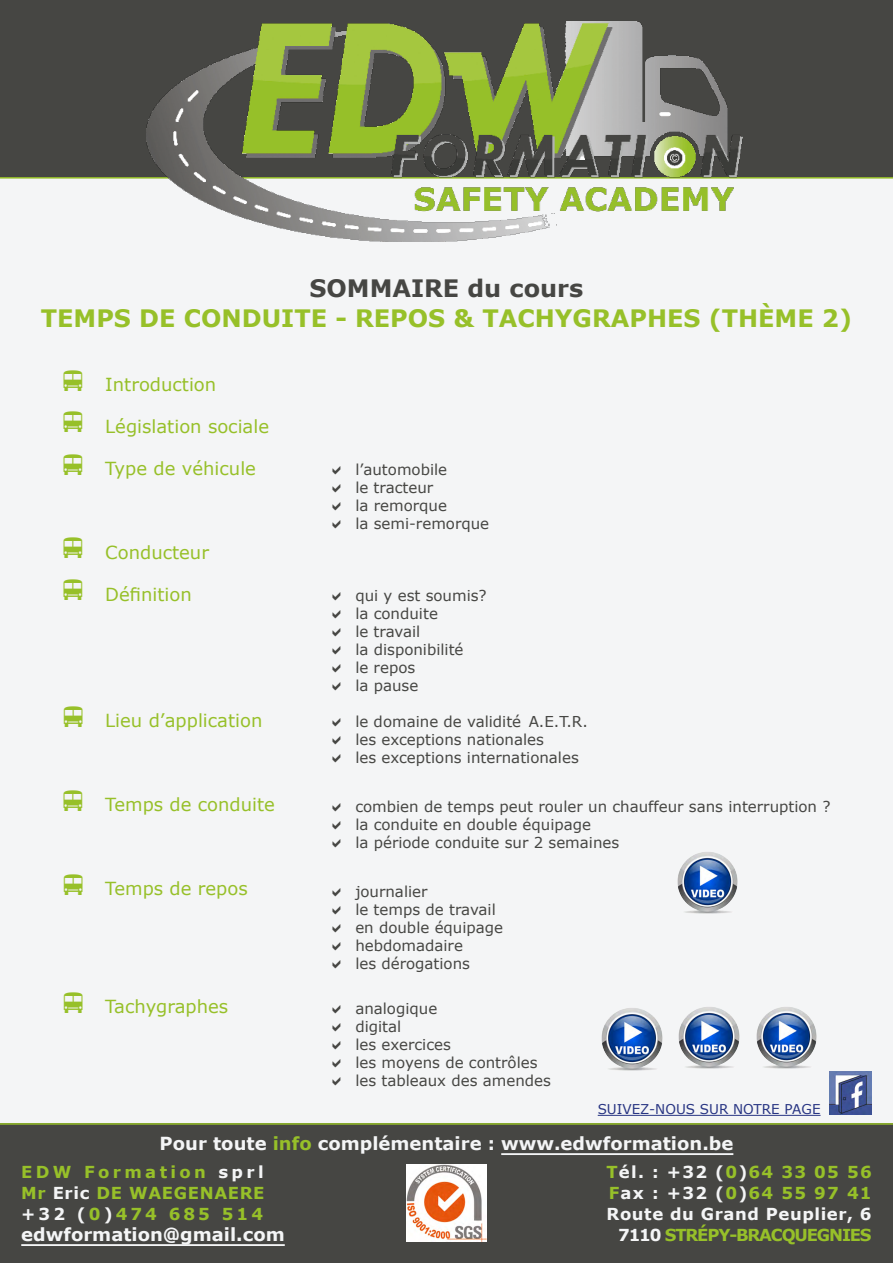
<style>
.page{position:relative;width:893px;height:1263px;background:#f4f5f6}
.page>*{position:absolute;margin:0;border:0;box-sizing:border-box;transform-origin:0 0}
.t1{font:33px/42px "Webdings";color:#97c029;text-align:justify}
.t2{font:700 24px "Verdana";color:#97c029}
.t3{font:700 24px "Verdana";color:#464643}
.t4{font:18px "Verdana";color:#97c029}
.t5{font:700 18px "Verdana";color:#f4f5f6}
.t6{font:700 16.5px/21px "Verdana";letter-spacing:.075em;color:#97c029;text-align:justify}
.t7{font:700 16.5px "Verdana";letter-spacing:.035em;color:#f4f5f6}
.t8{font:700 16.5px "Verdana";letter-spacing:-.07em;color:#97c029}
.t9{font:15px/18px "Verdana";color:#464643}
.t10{font:13.5px "Verdana";color:#283583}
.s1{color:#97c029}
.s2{color:#f4f5f6}
</style>
<div class="page">
<img style="left:601px;top:1008px;width:62px;height:63px">
<img style="left:678px;top:1007px;width:62px;height:62px">
<img style="left:756px;top:1007px;width:61px;height:62px">
<div style="left:0;top:0;width:893px;height:179px;background:#464643"></div>
<div style="left:0;top:1123px;width:893px;height:140px;background:#464643"></div>
<hr style="left:21px;top:1244px;width:264px;height:2px;background:#f4f5f6">
<hr style="left:501px;top:1153px;width:232px;height:2px;background:#f4f5f6">
<img style="left:147px;top:21px;width:595px;height:221px">
<img style="left:407px;top:1165px;width:79px;height:77px">
<img style="left:829px;top:1071px;width:43px;height:43px">
<hr style="left:598px;top:1115px;width:222px;height:1px;background:#283583">
<img style="left:677px;top:852px;width:61px;height:62px">
<h2 class="t3" style="left:309px;top:273px;width:275px">SOMMAIRE du cours</h2>
<h2 class="t2" style="left:41px;top:303px;width:36px">Temps</h2>
<h2 class="t2" style="left:139px;top:303px;width:83px">de cond</h2>
<h2 class="t2" style="left:262px;top:303px;width:112px">uite - repos</h2>
<h2 class="t2" style="left:453px;top:303px;width:139px">&amp; tachygrap</h2>
<h2 class="t2" style="left:647px;top:303px;width:207px">hes (thème 2)</h2>
<h1 class="t1" style="left:56px;top:360px;width:34px">❖ ❖ ❖</h1>
<p class="t4" style="left:105px;top:372px;width:113px">Introduction</p>
<p class="t4" style="left:105px;top:414px;width:165px">Législation sociale</p>
<p class="t4" style="left:105px;top:456px;width:152px">Type de véhicule</p>
<p class="t4" style="left:105px;top:540px;width:105px">Conducteur</p>
<p class="t4" style="left:105px;top:582px;width:88px">Définition</p>
<p class="t4" style="left:105px;top:708px;width:159px">Lieu d’application</p>
<p class="t4" style="left:105px;top:792px;width:171px">Temps de conduite</p>
<p class="t4" style="left:105px;top:876px;width:144px">Temps de repos</p>
<p class="t4" style="left:105px;top:994px;width:125px">Tachygraphes</p>
<p class="t9" style="left:355px;top:460px;width:135px">l’automobile<br>le tracteur<br>la remorque<br>la semi-remorque</p>
<p class="t9" style="left:355px;top:586px;width:133px">qui y est soumis? la conduite<br>le travail<br>la disponibilité<br>le repos<br>la pause</p>
<p class="t9" style="left:355px;top:712px;width:234px">le domaine de validité A.E.T.R. les exceptions nationales<br>les exceptions internationales</p>
<p class="t9" style="left:355px;top:798px;width:477px">combien de temps peut rouler un chauffeur sans interruption ? la conduite en double équipage<br>la période conduite sur 2 semaines</p>
<p class="t9" style="left:355px;top:882px;width:149px">journalier<br>le temps de travail en double équipage hebdomadaire<br>les dérogations</p>
<p class="t9" style="left:355px;top:999px;width:197px">analogique<br>digital<br>les exercices<br>les moyens de contrôles les tableaux des amendes</p>
<p class="t10" style="left:598px;top:1100px;width:197px">SUIVEZ-NOUS SUR NOTRE PAG</p>
<p class="t10" style="left:812px;top:1100px;width:10px">E</p>
<p class="t5" style="left:160px;top:1131px;width:575px">Pour toute <span class="s1">info</span> complémentaire : www.edwformation.be</p>
<p class="t6" style="left:606px;top:1161px;width:267px">T<span class="s2">él. : +32 (</span>0<span class="s2">)</span>64 33 05 56</p>
<p class="t6" style="left:609px;top:1182px;width:265px">F<span class="s2">ax : +32 (</span>0<span class="s2">)</span>64 55 97 41</p>
<p class="t7" style="left:607px;top:1203px;width:267px">Route du Grand Peuplier, 6</p>
<p class="t8" style="left:618px;top:1224px;width:201px"><span class="s2">7110</span> Strépy-Bracquegn</p>
<p class="t6" style="left:842px;top:1224px;width:19px">ies</p>
<p class="t6" style="left:21px;top:1161px;width:245px">EDW Formation <span class="s2">sprl </span>Mr <span class="s2">Eric</span> DE WAEGENAERE <span class="s2">+32 (</span>0<span class="s2">)</span>474 685 514</p>
<p class="t5" style="left:21px;top:1222px;width:265px">edwformation@gmail.com</p>
</div>
